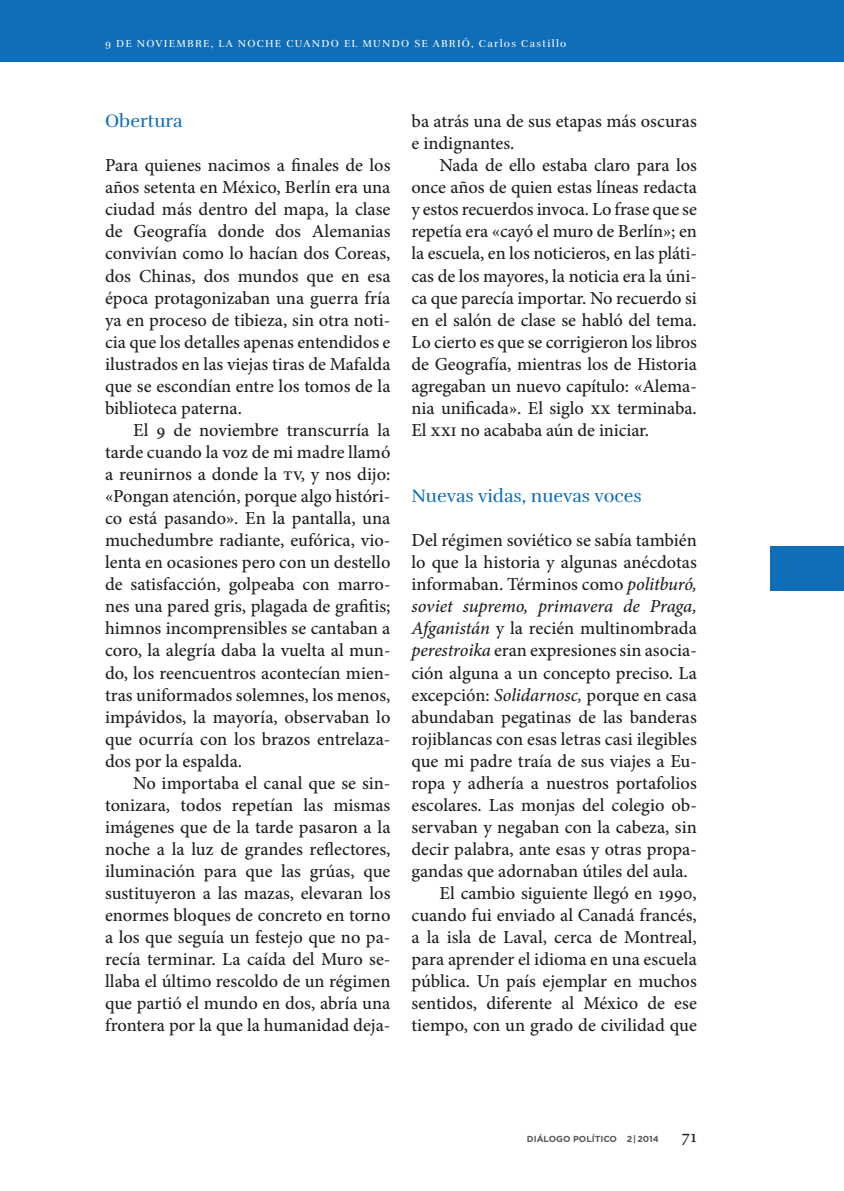
<style>
.page{position:relative;width:844px;height:1191px;background:#fff}
.page>*{position:absolute;margin:0;border:0;box-sizing:border-box;transform-origin:0 0}
.t1{font:500 18.38px/22.1px "Minion Pro";color:#231f20;text-align:justify}
.t2{font:18.38px "Rufina";color:#106db7}
.t3{font:italic 500 18.38px "Minion Pro";letter-spacing:-.005em;color:#231f20}
.t4{font:10.5px "Rufina";letter-spacing:.23em;color:#fff}
.t5{font:700 8.75px "Gotham";color:#57585a}
.s1{font-style:italic}
.s2{font-family:"Minion Pro";font-weight:500;font-size:18.38px;color:#231f20}
</style>
<div class="page">
<div style="left:0;top:0;width:843px;height:62px;background:#106db7"></div>
<div style="left:770px;top:546px;width:73px;height:44px;background:#106db7"></div>
<p class="t4" style="left:105px;top:37px;width:20px">9 de</p>
<p class="t4" style="left:137px;top:37px;width:137px">noviembre, la noche</p>
<p class="t4" style="left:286px;top:37px;width:281px">cuando el mundo se abrió, carlos Castillo</p>
<p class="t2" style="left:105px;top:110px;width:79px">Obertura</p>
<p class="t1" style="left:105px;top:154px;width:287px">Para quienes nacimos a finales de los años setenta en México, Berlín era una ciudad más dentro del mapa, la clase de Geografía donde dos Alemanias convivían como lo hacían dos Coreas, dos Chinas, dos mundos que en esa época protagonizaban una guerra fría ya en proceso de tibieza, sin otra noti&shy;cia que los detalles apenas entendidos e ilustrados en las viejas tiras de Mafalda que se escondían entre los tomos de la biblioteca paterna.</p>
<p class="t1" style="left:105px;top:419px;width:287px;text-indent:28px">El 9 de noviembre transcurría la tarde cuando la voz de mi madre llamó a reunirnos a donde la tv, y nos dijo: «Pongan atención, porque algo históri&shy;co está pasando». En la pantalla, una muchedumbre radiante, eufórica, vio&shy;lenta en ocasiones pero con un destello de satisfacción, golpeaba con marro&shy;nes una pared gris, plagada de grafitis; himnos incomprensibles se cantaban a coro, la alegría daba la vuelta al mun&shy;do, los reencuentros acontecían mien&shy;tras uniformados solemnes, los menos, impávidos, la mayoría, observaban lo que ocurría con los brazos entrelaza&shy;dos por la espalda.</p>
<p class="t1" style="left:105px;top:772px;width:287px;text-indent:28px">No importaba el canal que se sin&shy;tonizara, todos repetían las mismas imágenes que de la tarde pasaron a la noche a la luz de grandes reflectores, iluminación para que las grúas, que sustituyeron a las mazas, elevaran los enormes bloques de concreto en torno a los que seguía un festejo que no pa&shy;recía terminar. La caída del Muro se&shy;llaba el último rescoldo de un régimen que partió el mundo en dos, abría una frontera por la que la humanidad deja-</p>
<p class="t1" style="left:411px;top:110px;width:287px">ba atrás una de sus etapas más oscuras e indignantes.</p>
<p class="t1" style="left:411px;top:154px;width:287px;text-indent:28px">Nada de ello estaba claro para los once años de quien estas líneas redacta y estos recuerdos invoca. Lo frase que se repetía era «cayó el muro de Berlín»; en la escuela, en los noticieros, en las pláti&shy;cas de los mayores, la noticia era la úni&shy;ca que parecía importar. No recuerdo si en el salón de clase se habló del tema.<br>Lo cierto es que se corrigieron los libros de Geografía, mientras los de Historia agregaban un nuevo capítulo: «Alema&shy;nia unificada». El siglo xx terminaba.<br>El xxi no acababa aún de iniciar.</p>
<p class="t2" style="left:411px;top:485px;width:232px">Nuevas vidas, nuevas voces</p>
<p class="t1" style="left:411px;top:529px;width:287px">Del régimen soviético se sabía también</p>
<p class="t1" style="left:411px;top:551px;width:287px">lo que la historia y algunas anécdotas</p>
<p class="t1" style="left:411px;top:573px;width:287px">informaban. Términos como <span class="s1">politburó,</span></p>
<p class="t3" style="left:411px;top:594px;width:287px">soviet supremo, primavera de Praga,</p>
<p class="t1" style="left:411px;top:617px;width:287px"><span class="s1">Afganistán</span> y la recién multinombrada</p>
<p class="t1" style="left:411px;top:639px;width:287px"><span class="s1">perestroika</span> eran expresiones sin asocia-</p>
<p class="t1" style="left:411px;top:661px;width:287px">ción alguna a un concepto preciso. La</p>
<p class="t1" style="left:411px;top:683px;width:287px">excepción: <span class="s1">Solidarnosc,</span> porque en casa</p>
<p class="t1" style="left:411px;top:706px;width:287px">abundaban pegatinas de las banderas</p>
<p class="t1" style="left:411px;top:728px;width:287px">rojiblancas con esas letras casi ilegibles</p>
<p class="t1" style="left:411px;top:750px;width:287px">que mi padre traía de sus viajes a Eu-</p>
<p class="t1" style="left:411px;top:772px;width:287px">ropa y adhería a nuestros portafolios</p>
<p class="t1" style="left:411px;top:794px;width:287px">escolares. Las monjas del colegio ob-</p>
<p class="t1" style="left:411px;top:816px;width:287px">servaban y negaban con la cabeza, sin</p>
<p class="t1" style="left:411px;top:838px;width:287px">decir palabra, ante esas y otras propa-</p>
<p class="t1" style="left:411px;top:860px;width:278px">gandas que adornaban útiles del aula.</p>
<p class="t1" style="left:439px;top:882px;width:259px">El cambio siguiente llegó en 1990,</p>
<p class="t1" style="left:411px;top:904px;width:287px">cuando fui enviado al Canadá francés,</p>
<p class="t1" style="left:411px;top:926px;width:287px">a la isla de Laval, cerca de Montreal,</p>
<p class="t1" style="left:411px;top:948px;width:287px">para aprender el idioma en una escuela</p>
<p class="t1" style="left:411px;top:970px;width:287px">pública. Un país ejemplar en muchos</p>
<p class="t1" style="left:411px;top:992px;width:287px">sentidos, diferente al México de ese</p>
<p class="t1" style="left:411px;top:1014px;width:287px">tiempo, con un grado de civilidad que</p>
<p class="t5" style="left:526px;top:1133px;width:171px">DIÁLOGO POLÍTICO 2|2014 <span class="s2">71</span></p>
</div>
